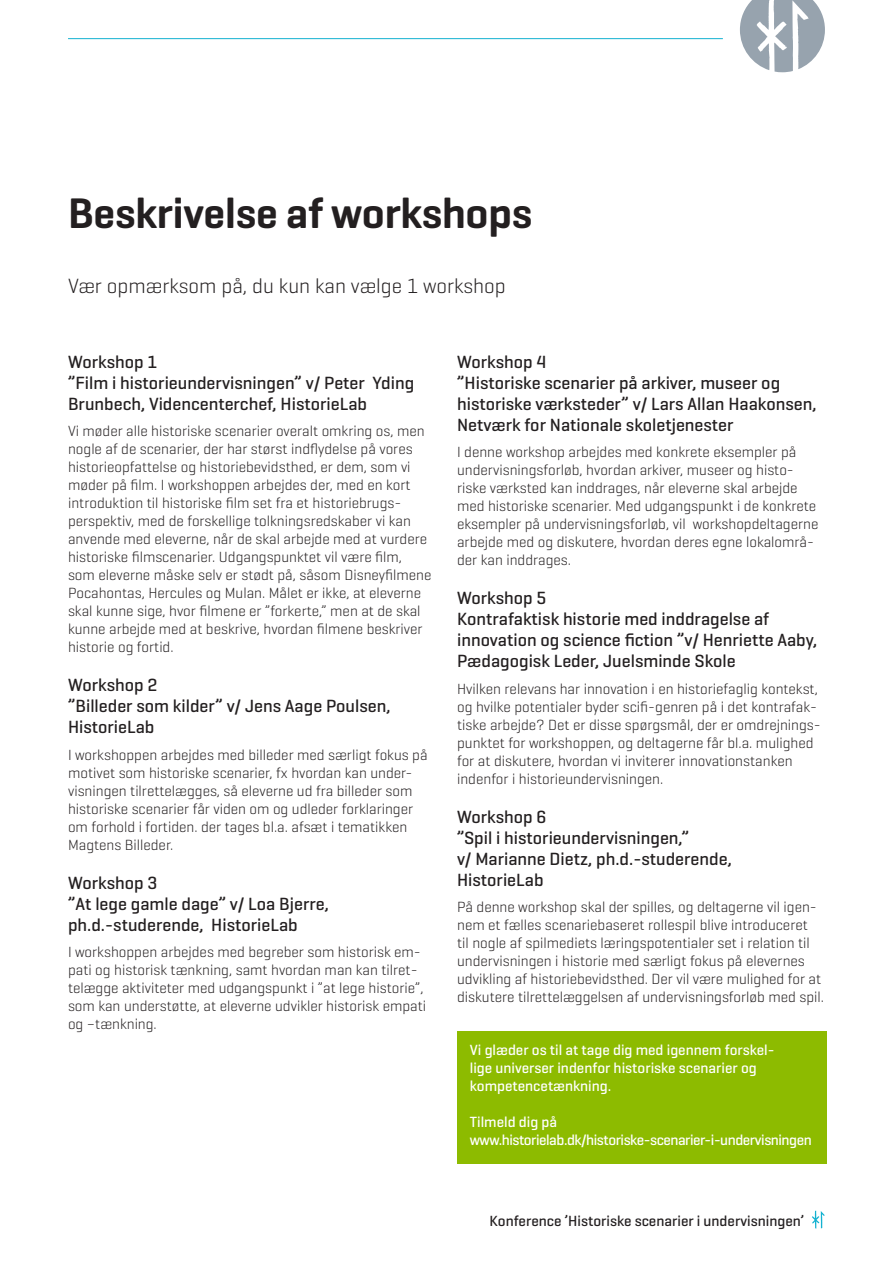
<style>
.page{position:relative;width:893px;height:1263px;background:#fff}
.page>*{position:absolute;margin:0;border:0;box-sizing:border-box;transform-origin:0 0}
.t1{font:600 43.5px "Geogrotesque";letter-spacing:-.005em;color:#231f20}
.t2{font:300 21px "Geogrotesque";color:#231f20}
.mellemrubrik{font:500 18px/21px "Geogrotesque";color:#231f20}
.t3{font:300 15px/18px "Geogrotesque";color:#231f20}
.Hvid_brød{font:500 15px/18px "Geogrotesque";color:#fff}
.Hvid_brød-2{font:500 15px/18px "Geogrotesque";letter-spacing:-.03em;color:#fff}
.t4{font:500 15px "Geogrotesque";color:#231f20}
</style>
<div class="page">
<svg style="left:812px;top:1210px;width:13px;height:18px"></svg>
<hr style="left:68px;top:38px;width:655px;height:1px;background:#14b2d1">
<svg style="left:740px;top:0;width:85px;height:72px"></svg>
<div style="left:457px;top:1031px;width:370px;height:132px;background:#8dbb00"></div>
<p class="t1" style="left:68px;top:186px;width:466px">Beskrivelse af workshops</p>
<p class="t2" style="left:68px;top:272px;width:439px">Vær opmærksom på, du kun kan vælge 1 workshop</p>
<p class="mellemrubrik" style="left:68px;top:351px;width:348px">Workshop 1<br>”Film i historieundervisningen” v/ Peter Yding<br>Brunbech, Videncenterchef, HistorieLab</p>
<p class="t3" style="left:68px;top:422px;width:365px">Vi møder alle historiske scenarier overalt omkring os, men nogle af de scenarier, der har størst indflydelse på vores historieopfattelse og historiebevidsthed, er dem, som vi møder på film. I workshoppen arbejdes der, med en kort introduktion til historiske film set fra et historiebrugs&shy;perspektiv, med de forskellige tolkningsredskaber vi kan anvende med eleverne, når de skal arbejde med at vurdere historiske filmscenarier. Udgangspunktet vil være film, som eleverne måske selv er stødt på, såsom Disneyfilmene Pocahontas, Hercules og Mulan. Målet er ikke, at eleverne skal kunne sige, hvor filmene er ”forkerte,” men at de skal kunne arbejde med at beskrive, hvordan filmene beskriver historie og fortid.</p>
<p class="mellemrubrik" style="left:68px;top:674px;width:324px">Workshop 2<br>”Billeder som kilder” v/ Jens Aage Poulsen,<br>HistorieLab</p>
<p class="t3" style="left:68px;top:745px;width:361px">I workshoppen arbejdes med billeder med særligt fokus på motivet som historiske scenarier, fx hvordan kan under&shy;visningen tilrettelægges, så eleverne ud fra billeder som historiske scenarier får viden om og udleder forklaringer om forhold i fortiden. der tages bl.a. afsæt i tematikken Magtens Billeder.</p>
<p class="mellemrubrik" style="left:68px;top:872px;width:262px">Workshop 3<br>”At lege gamle dage” v/ Loa Bjerre, ph.d.-studerende, HistorieLab</p>
<p class="t3" style="left:68px;top:943px;width:360px">I workshoppen arbejdes med begreber som historisk em&shy;pati og historisk tænkning, samt hvordan man kan tilret&shy;telægge aktiviteter med udgangspunkt i ”at lege historie”, som kan understøtte, at eleverne udvikler historisk empati og –tænkning.</p>
<p class="mellemrubrik" style="left:457px;top:351px;width:361px">Workshop 4<br>”Historiske scenarier på arkiver, museer og historiske værksteder” v/ Lars Allan Haakonsen, Netværk for Nationale skoletjenester</p>
<p class="t3" style="left:457px;top:443px;width:363px">I denne workshop arbejdes med konkrete eksempler på undervisningsforløb, hvordan arkiver, museer og histo&shy;riske værksted kan inddrages, når eleverne skal arbejde med historiske scenarier. Med udgangspunkt i de konkrete eksempler på undervisningsforløb, vil workshopdeltagerne arbejde med og diskutere, hvordan deres egne lokalområ&shy;der kan inddrages.</p>
<p class="mellemrubrik" style="left:457px;top:587px;width:362px">Workshop 5<br>Kontrafaktisk historie med inddragelse af innovation og science fiction ”v/ Henriette Aaby, Pædagogisk Leder, Juelsminde Skole</p>
<p class="t3" style="left:457px;top:679px;width:365px">Hvilken relevans har innovation i en historiefaglig kontekst, og hvilke potentialer byder scifi-genren på i det kontrafak&shy;tiske arbejde? Det er disse spørgsmål, der er omdrejnings&shy;punktet for workshoppen, og deltagerne får bl.a. mulighed for at diskutere, hvordan vi inviterer innovationstanken indenfor i historieundervisningen.</p>
<p class="mellemrubrik" style="left:457px;top:806px;width:276px">Workshop 6<br>”Spil i historieundervisningen,”<br>v/ Marianne Dietz, ph.d.-studerende,<br>HistorieLab</p>
<p class="t3" style="left:457px;top:898px;width:368px">På denne workshop skal der spilles, og deltagerne vil igen&shy;nem et fælles scenariebaseret rollespil blive introduceret<br>til nogle af spilmediets læringspotentialer set i relation til undervisningen i historie med særligt fokus på elevernes udvikling af historiebevidsthed. Der vil være mulighed for at diskutere tilrettelæggelsen af undervisningsforløb med spil.</p>
<p class="Hvid_brød" style="left:470px;top:1040px;width:306px">Vi glæder os til at tage dig med igennem forskel&shy;lige universer indenfor historiske scenarier og kompetencetænkning.</p>
<p class="Hvid_brød-2" style="left:470px;top:1112px;width:343px">Tilmeld dig på www.historielab.dk/historiske-scenarier-i-undervisningen</p>
<p class="t4" style="left:490px;top:1211px;width:316px">Konference ’Historiske scenarier i undervisningen’</p>
</div>
